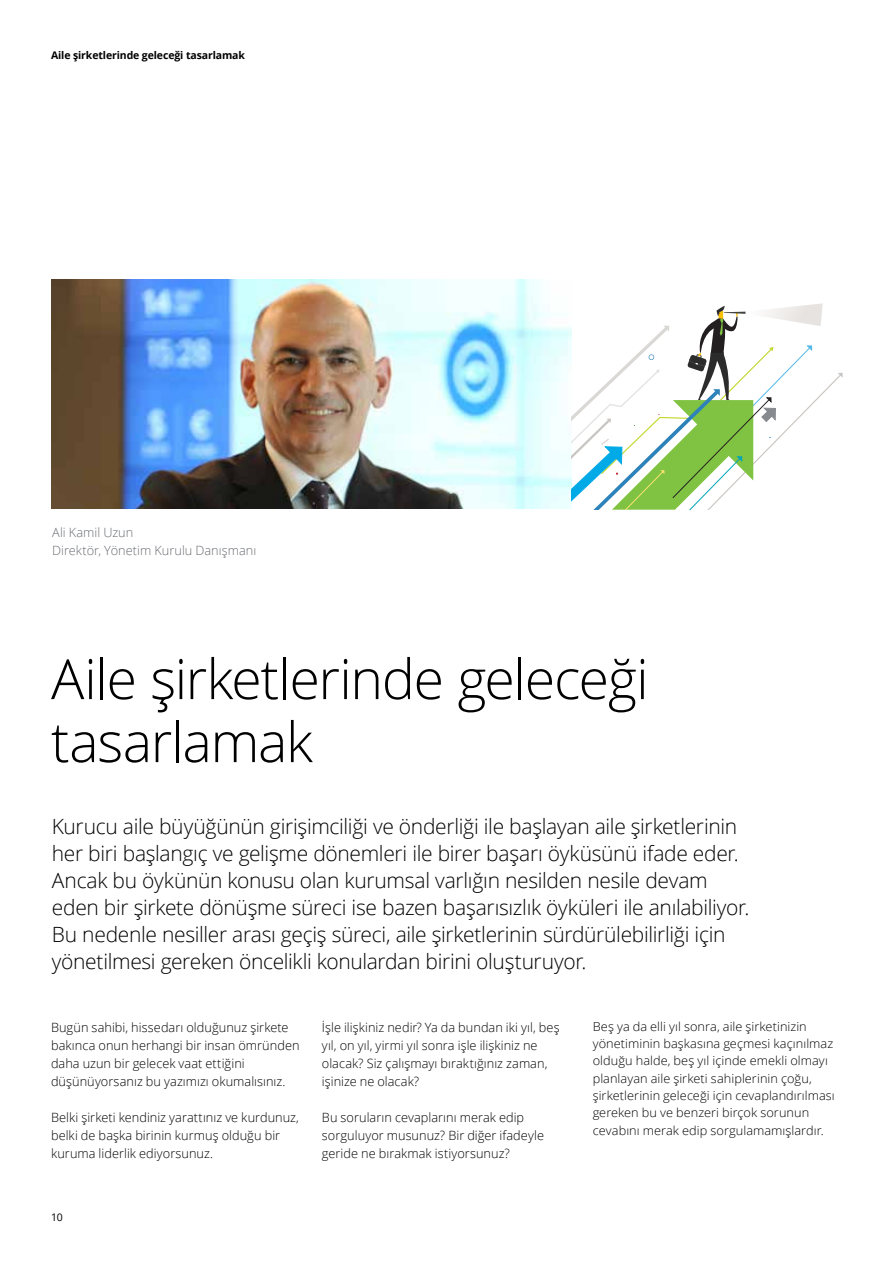
<style>
.page{position:relative;width:893px;height:1263px;background:#fff}
.page>*{position:absolute;margin:0;border:0;box-sizing:border-box;transform-origin:0 0}
.t1{font:300 55.5px/63px "Open Sans";letter-spacing:-.025em;color:#000}
.t2{font:300 21px/27px "Open Sans";letter-spacing:-.015em;color:#000}
.t3{font:300 12.75px/18px "Open Sans";color:#000}
.t4{font:300 12.75px/18px "Open Sans";color:#6a6c71}
.t5{font:300 12.3px/17.4px "Open Sans";letter-spacing:.005em;color:#000;scale:1.04 1}
.t6{font:700 10.5px "Open Sans";letter-spacing:-.01em;color:#000}
.t7{font:10.5px "Open Sans";color:#000}
</style>
<div class="page">
<img style="left:51px;top:280px;width:520px;height:228px">
<svg style="left:572px;top:303px;width:271px;height:207px"></svg>
<p class="t6" style="left:51px;top:48px;width:195px">Aile şirketlerinde geleceği tasarlamak</p>
<p class="t4" style="left:52px;top:523px;width:206px">Ali Kamil Uzun<br>Direktör, Yönetim Kurulu Danışmanı</p>
<h1 class="t1" style="left:51px;top:646px;width:599px">Aile şirketlerinde geleceği tasarlamak</h1>
<p class="t2" style="left:52px;top:812px;width:699px">Kurucu aile büyüğünün girişimciliği ve önderliği ile başlayan aile şirketlerinin her biri başlangıç ve gelişme dönemleri ile birer başarı öyküsünü ifade eder.<br>Ancak bu öykünün konusu olan kurumsal varlığın nesilden nesile devam eden bir şirkete dönüşme süreci ise bazen başarısızlık öyküleri ile anılabiliyor.<br>Bu nedenle nesiller arası geçiş süreci, aile şirketlerinin sürdürülebilirliği için yönetilmesi gereken öncelikli konulardan birini oluşturuyor.</p>
<p class="t3" style="left:51px;top:1018px;width:250px">Bugün sahibi, hissedarı olduğunuz şirkete bakınca onun herhangi bir insan ömründen daha uzun bir gelecek vaat ettiğini düşünüyorsanız bu yazımızı okumalısınız.</p>
<p class="t3" style="left:51px;top:1108px;width:250px">Belki şirketi kendiniz yarattınız ve kurdunuz, belki de başka birinin kurmuş olduğu bir kuruma liderlik ediyorsunuz.</p>
<p class="t7" style="left:51px;top:1210px;width:13px">10</p>
<p class="t3" style="left:322px;top:1018px;width:239px">İşle ilişkiniz nedir? Ya da bundan iki yıl, beş yıl, on yıl, yirmi yıl sonra işle ilişkiniz ne olacak? Siz çalışmayı bıraktığınız zaman, işinize ne olacak?</p>
<p class="t3" style="left:322px;top:1108px;width:224px">Bu soruların cevaplarını merak edip sorguluyor musunuz? Bir diğer ifadeyle geride ne bırakmak istiyorsunuz?</p>
<p class="t5" style="left:593px;top:1017px;width:234px">Beş ya da elli yıl sonra, aile şirketinizin yönetiminin başkasına geçmesi kaçınılmaz olduğu halde, beş yıl içinde emekli olmayı planlayan aile şirketi sahiplerinin çoğu, şirketlerinin geleceği için cevaplandırılması gereken bu ve benzeri birçok sorunun cevabını merak edip sorgulamamışlardır.</p>
</div>
